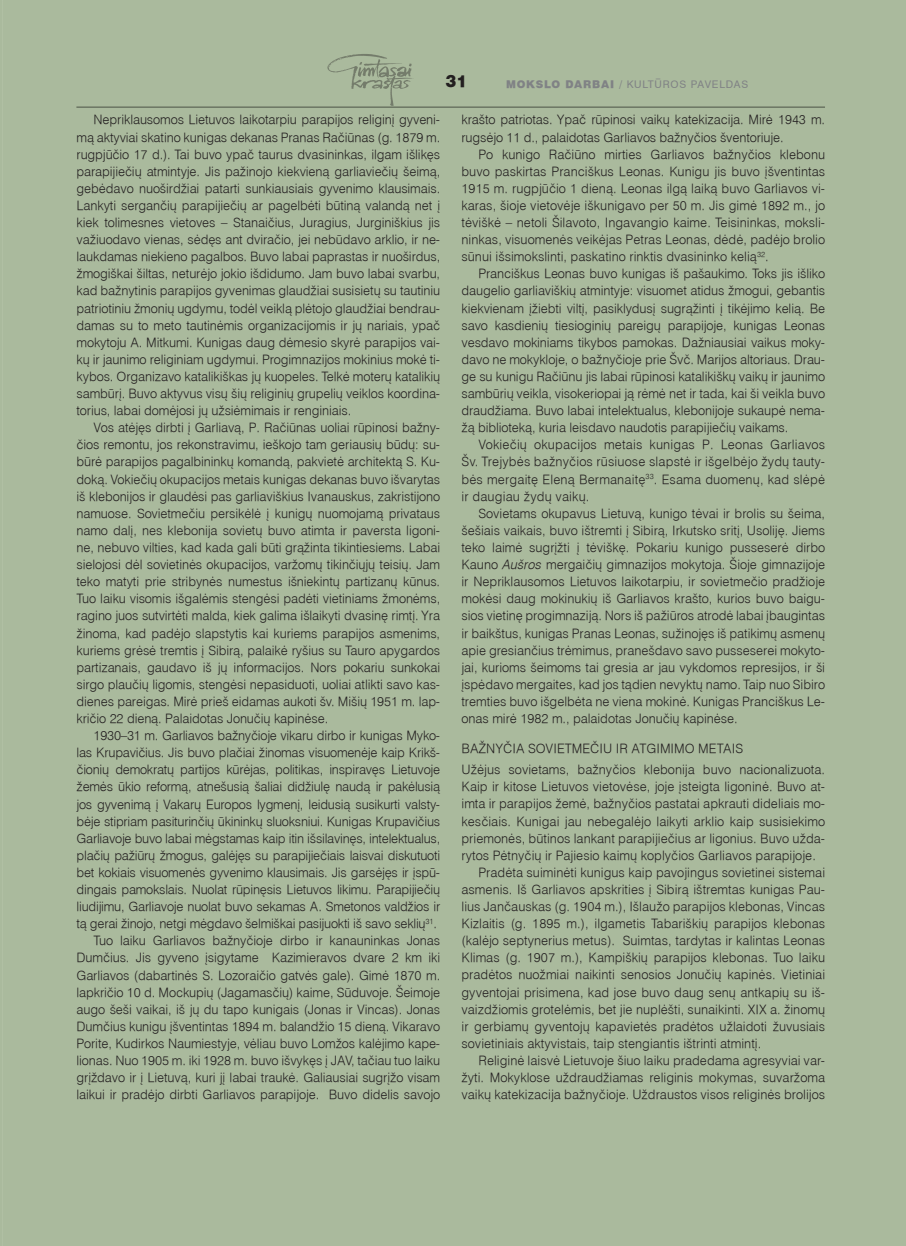
<style>
.page{position:relative;width:906px;height:1246px;background:#fff}
.page>*{position:absolute;margin:0;border:0;box-sizing:border-box;transform-origin:0 0}
.t1{font:900 16.5px "Helvetica LT";color:#231f20}
._1_1__tekstas{font:300 12.75px/17.1px "Helvetica LT";letter-spacing:-.01em;color:#231f20;text-align:justify}
._1_1__be_itraukos{font:300 12.75px/17.1px "Helvetica LT";color:#231f20;text-align:justify}
._3__poteme{font:300 12.75px "Helvetica LT";color:#231f20}
.rubrika{font:10.5px "Helvetica LT";letter-spacing:.075em;color:#808285}
.s1{font-weight:900}
.s2{font-weight:500}
.s3{font-style:italic}
</style>
<div class="page">
<div style="left:2px;top:0;width:904px;height:1246px;background:#aaba9d"></div>
<hr style="left:0;top:0;width:2px;height:1246px;background:#aaba9d">
<hr style="left:76px;top:107px;width:749px;height:1px;background:#000">
<img style="left:327px;top:54px;width:87px;height:52px">
<p class="t1" style="left:445px;top:70px;width:24px">31</p>
<p class="rubrika" style="left:506px;top:78px;width:244px"><span class="s1">MOKSLO DARBAI</span> <span class="s2">/</span> KULTŪROS PAVELDAS</p>
<p class="_1_1__tekstas" style="left:77px;top:111px;width:365px;text-indent:17px">Nepriklausomos Lietuvos laikotarpiu parapijos religinį gyveni&shy;mą aktyviai skatino kunigas dekanas Pranas Račiūnas (g. 1879 m. rugpjūčio 17 d.). Tai buvo ypač taurus dvasininkas, ilgam išlikęs parapijiečių atmintyje. Jis pažinojo kiekvieną garliaviečių šeimą, gebėdavo nuoširdžiai patarti sunkiausiais gyvenimo klausimais.<br>Lankyti sergančių parapijiečių ar pagelbėti būtiną valandą net į kiek tolimesnes vietoves – Stanaičius, Juragius, Jurginiškius jis važiuodavo vienas, sėdęs ant dviračio, jei nebūdavo arklio, ir ne&shy;laukdamas niekieno pagalbos. Buvo labai paprastas ir nuoširdus, žmogiškai šiltas, neturėjo jokio išdidumo. Jam buvo labai svarbu, kad bažnytinis parapijos gyvenimas glaudžiai susisietų su tautiniu patriotiniu žmonių ugdymu, todėl veiklą plėtojo glaudžiai bendrau&shy;damas su to meto tautinėmis organizacijomis ir jų nariais, ypač mokytoju A. Mitkumi. Kunigas daug dėmesio skyrė parapijos vai&shy;kų ir jaunimo religiniam ugdymui. Progimnazijos mokinius mokė ti&shy;kybos. Organizavo katalikiškas jų kuopeles. Telkė moterų katalikių sambūrį. Buvo aktyvus visų šių religinių grupelių veiklos koordina&shy;torius, labai domėjosi jų užsiėmimais ir renginiais.</p>
<p class="_1_1__tekstas" style="left:77px;top:419px;width:365px;text-indent:17px">Vos atėjęs dirbti į Garliavą, P. Račiūnas uoliai rūpinosi bažny&shy;čios remontu, jos rekonstravimu, ieškojo tam geriausių būdų: su&shy;būrė parapijos pagalbininkų komandą, pakvietė architektą S. Ku&shy;doką. Vokiečių okupacijos metais kunigas dekanas buvo išvarytas iš klebonijos ir glaudėsi pas garliaviškius Ivanauskus, zakristijono namuose. Sovietmečiu persikėlė į kunigų nuomojamą privataus namo dalį, nes klebonija sovietų buvo atimta ir paversta ligoni&shy;ne, nebuvo vilties, kad kada gali būti grąžinta tikintiesiems. Labai sielojosi dėl sovietinės okupacijos, varžomų tikinčiųjų teisių. Jam teko matyti prie stribynės numestus išniekintų partizanų kūnus.<br>Tuo laiku visomis išgalėmis stengėsi padėti vietiniams žmonėms, ragino juos sutvirtėti malda, kiek galima išlaikyti dvasinę rimtį. Yra žinoma, kad padėjo slapstytis kai kuriems parapijos asmenims, kuriems grėsė tremtis į Sibirą, palaikė ryšius su Tauro apygardos partizanais, gaudavo iš jų informacijos. Nors pokariu sunkokai sirgo plaučių ligomis, stengėsi nepasiduoti, uoliai atlikti savo kas&shy;dienes pareigas. Mirė prieš eidamas aukoti šv. Mišių 1951 m. lap&shy;kričio 22 dieną. Palaidotas Jonučių kapinėse.</p>
<p class="_1_1__tekstas" style="left:77px;top:727px;width:365px;text-indent:17px">1930–31 m. Garliavos bažnyčioje vikaru dirbo ir kunigas Myko&shy;las Krupavičius. Jis buvo plačiai žinomas visuomenėje kaip Krikš&shy;čionių demokratų partijos kūrėjas, politikas, inspiravęs Lietuvoje žemės ūkio reformą, atnešusią šaliai didžiulę naudą ir pakėlusią jos gyvenimą į Vakarų Europos lygmenį, leidusią susikurti valsty&shy;bėje stipriam pasiturinčių ūkininkų sluoksniui. Kunigas Krupavičius Garliavoje buvo labai mėgstamas kaip itin išsilavinęs, intelektualus, plačių pažiūrų žmogus, galėjęs su parapijiečiais laisvai diskutuoti bet kokiais visuomenės gyvenimo klausimais. Jis garsėjęs ir įspū&shy;dingais pamokslais. Nuolat rūpinęsis Lietuvos likimu. Parapijiečių liudijimu, Garliavoje nuolat buvo sekamas A. Smetonos valdžios ir tą gerai žinojo, netgi mėgdavo šelmiškai pasijuokti iš savo seklių<sup>31</sup>.</p>
<p class="_1_1__tekstas" style="left:77px;top:932px;width:365px;text-indent:17px">Tuo laiku Garliavos bažnyčioje dirbo ir kanauninkas Jonas Dumčius. Jis gyveno įsigytame Kazimieravos dvare 2 km iki Garliavos (dabartinės S. Lozoraičio gatvės gale). Gimė 1870 m. lapkričio 10 d. Mockupių (Jagamasčių) kaime, Sūduvoje. Šeimoje augo šeši vaikai, iš jų du tapo kunigais (Jonas ir Vincas). Jonas Dumčius kunigu įšventintas 1894 m. balandžio 15 dieną. Vikaravo Porite, Kudirkos Naumiestyje, vėliau buvo Lomžos kalėjimo kape&shy;lionas. Nuo 1905 m. iki 1928 m. buvo išvykęs į JAV, tačiau tuo laiku grįždavo ir į Lietuvą, kuri jį labai traukė. Galiausiai sugrįžo visam laikui ir pradėjo dirbti Garliavos parapijoje. Buvo didelis savojo</p>
<p class="_1_1__tekstas" style="left:461px;top:111px;width:365px">krašto patriotas. Ypač rūpinosi vaikų katekizacija. Mirė 1943 m. rugsėjo 11 d., palaidotas Garliavos bažnyčios šventoriuje.</p>
<p class="_1_1__tekstas" style="left:461px;top:146px;width:365px;text-indent:17px">Po kunigo Račiūno mirties Garliavos bažnyčios klebonu buvo paskirtas Pranciškus Leonas. Kunigu jis buvo įšventintas 1915 m. rugpjūčio 1 dieną. Leonas ilgą laiką buvo Garliavos vi&shy;karas, šioje vietovėje iškunigavo per 50 m. Jis gimė 1892 m., jo tėviškė – netoli Šilavoto, Ingavangio kaime. Teisininkas, moksli&shy;ninkas, visuomenės veikėjas Petras Leonas, dėdė, padėjo brolio sūnui išsimokslinti, paskatino rinktis dvasininko kelią<sup>32</sup>.</p>
<p class="_1_1__tekstas" style="left:461px;top:265px;width:365px;text-indent:17px">Pranciškus Leonas buvo kunigas iš pašaukimo. Toks jis išliko daugelio garliaviškių atmintyje: visuomet atidus žmogui, gebantis kiekvienam įžiebti viltį, pasiklydusį sugrąžinti į tikėjimo kelią. Be savo kasdienių tiesioginių pareigų parapijoje, kunigas Leonas vesdavo mokiniams tikybos pamokas. Dažniausiai vaikus moky&shy;davo ne mokykloje, o bažnyčioje prie Švč. Marijos altoriaus. Drau&shy;ge su kunigu Račiūnu jis labai rūpinosi katalikiškų vaikų ir jaunimo sambūrių veikla, visokeriopai ją rėmė net ir tada, kai ši veikla buvo draudžiama. Buvo labai intelektualus, klebonijoje sukaupė nema&shy;žą biblioteką, kuria leisdavo naudotis parapijiečių vaikams.</p>
<p class="_1_1__tekstas" style="left:461px;top:436px;width:365px;text-indent:17px">Vokiečių okupacijos metais kunigas P. Leonas Garliavos Šv. Trejybės bažnyčios rūsiuose slapstė ir išgelbėjo žydų tauty&shy;bės mergaitę Eleną Bermanaitę<sup>33</sup>. Esama duomenų, kad slėpė ir daugiau žydų vaikų.</p>
<p class="_1_1__tekstas" style="left:461px;top:505px;width:365px;text-indent:17px">Sovietams okupavus Lietuvą, kunigo tėvai ir brolis su šeima, šešiais vaikais, buvo ištremti į Sibirą, Irkutsko sritį, Usoliję. Jiems teko laimė sugrįžti į tėviškę. Pokariu kunigo pusseserė dirbo Kauno <span class="s3">Aušros</span> mergaičių gimnazijos mokytoja. Šioje gimnazijoje ir Nepriklausomos Lietuvos laikotarpiu, ir sovietmečio pradžioje mokėsi daug mokinukių iš Garliavos krašto, kurios buvo baigu&shy;sios vietinę progimnaziją. Nors iš pažiūros atrodė labai įbaugintas ir baikštus, kunigas Pranas Leonas, sužinojęs iš patikimų asmenų apie gresiančius trėmimus, pranešdavo savo pusseserei mokyto&shy;jai, kurioms šeimoms tai gresia ar jau vykdomos represijos, ir ši įspėdavo mergaites, kad jos tądien nevyktų namo. Taip nuo Sibiro tremties buvo išgelbėta ne viena mokinė. Kunigas Pranciškus Le&shy;onas mirė 1982 m., palaidotas Jonučių kapinėse.</p>
<p class="_3__poteme" style="left:461px;top:740px;width:283px">BAŽNYČIA SOVIETMEČIU IR ATGIMIMO METAIS</p>
<p class="_1_1__be_itraukos" style="left:461px;top:761px;width:365px">Užėjus sovietams, bažnyčios klebonija buvo nacionalizuota.<br>Kaip ir kitose Lietuvos vietovėse, joje įsteigta ligoninė. Buvo at&shy;imta ir parapijos žemė, bažnyčios pastatai apkrauti dideliais mo&shy;kesčiais. Kunigai jau nebegalėjo laikyti arklio kaip susisiekimo priemonės, būtinos lankant parapijiečius ar ligonius. Buvo užda&shy;rytos Pėtnyčių ir Pajiesio kaimų koplyčios Garliavos parapijoje.</p>
<p class="_1_1__tekstas" style="left:461px;top:864px;width:365px;text-indent:17px">Pradėta suiminėti kunigus kaip pavojingus sovietinei sistemai asmenis. Iš Garliavos apskrities į Sibirą ištremtas kunigas Pau&shy;lius Jančauskas (g. 1904 m.), Išlaužo parapijos klebonas, Vincas Kizlaitis (g. 1895 m.), ilgametis Tabariškių parapijos klebonas (kalėjo septynerius metus). Suimtas, tardytas ir kalintas Leonas Klimas (g. 1907 m.), Kampiškių parapijos klebonas. Tuo laiku pradėtos nuožmiai naikinti senosios Jonučių kapinės. Vietiniai gyventojai prisimena, kad jose buvo daug senų antkapių su iš&shy;vaizdžiomis grotelėmis, bet jie nuplėšti, sunaikinti. XIX a. žinomų ir gerbiamų gyventojų kapavietės pradėtos užlaidoti žuvusiais sovietiniais aktyvistais, taip stengiantis ištrinti atmintį.</p>
<p class="_1_1__tekstas" style="left:461px;top:1052px;width:365px;text-indent:17px">Religinė laisvė Lietuvoje šiuo laiku pradedama agresyviai var&shy;žyti. Mokyklose uždraudžiamas religinis mokymas, suvaržoma vaikų katekizacija bažnyčioje. Uždraustos visos religinės brolijos</p>
</div>
